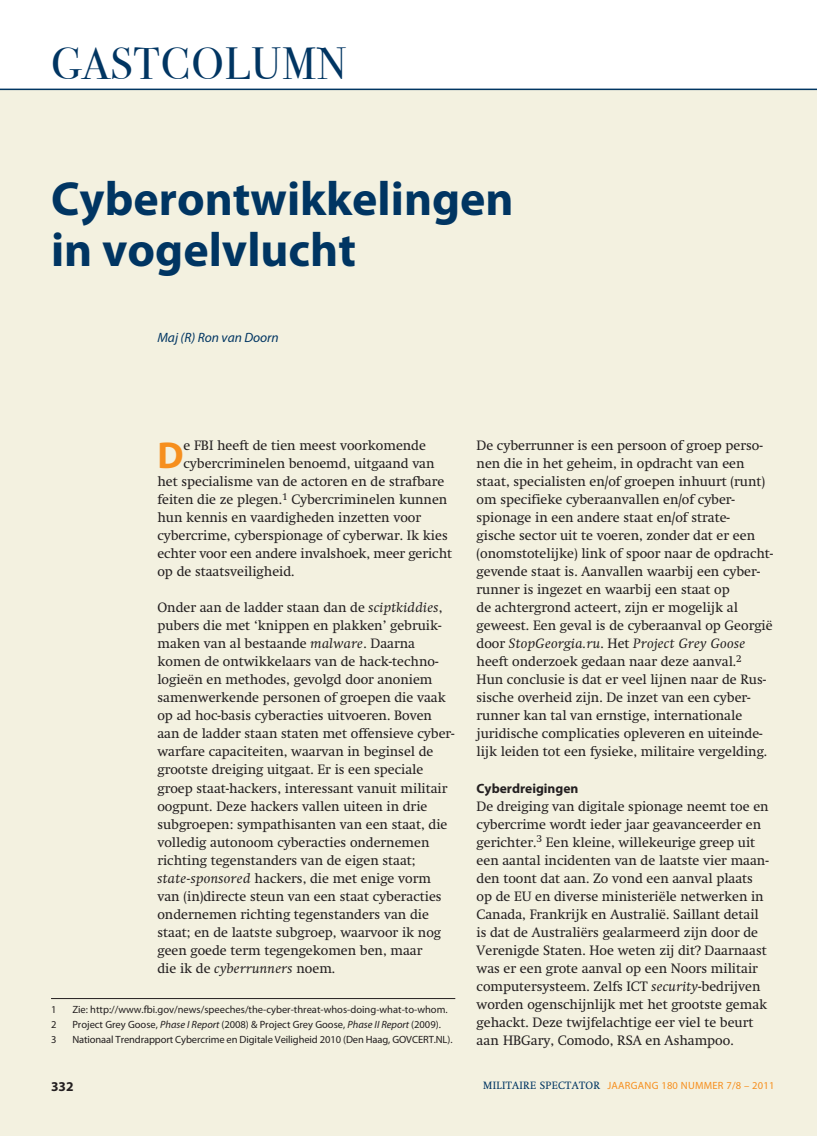
<style>
.page{position:relative;width:817px;height:1136px;background:#fff}
.page>*{position:absolute;margin:0;border:0;box-sizing:border-box;transform-origin:0 0}
.t1{font:700 48px/51px "Myriad Pro";color:#003562}
.t2{font:45px "Bodoni Svty Two OSITCTT Book";letter-spacing:.02em;color:#003562}
.t3{font:700 37.65px "Myriad Pro";color:#f68f1e}
.t4{font:13.5px/18px "Swift";color:#231f20}
.t5{font:700 13.5px "Myriad Pro";color:#231f20}
.t6{font:italic 13.5px "Myriad Pro";color:#003562}
.t7{font:10.5px "Myriad Pro";color:#231f20}
.t8{font:10.5px "Myriad Pro";letter-spacing:.025em;color:#f68f1e}
.s1{font-style:italic}
.s2{font-family:"Swift";color:#003562}
</style>
<div class="page">
<div style="left:0;top:89px;width:816px;height:1046px;background:#f3f1e0"></div>
<hr style="left:0;top:89px;width:816px;height:1px;background:#003562">
<hr style="left:51px;top:998px;width:404px;height:1px;background:#231f20">
<h2 class="t2" style="left:51px;top:37px;width:297px">GASTCOLUMN</h2>
<h1 class="t1" style="left:51px;top:177px;width:464px">Cyberontwikkelingen in vogelvlucht</h1>
<p class="t6" style="left:157px;top:332px;width:123px">Maj (R) Ron van Doorn</p>
<h3 class="t3" style="left:157px;top:441px;width:28px">D</h3>
<p class="t4" style="left:183px;top:438px;width:244px">e FBI heeft de tien meest voorkomende</p>
<p class="t4" style="left:183px;top:456px;width:252px">cybercriminelen benoemd, uitgaand van</p>
<p class="t4" style="left:157px;top:474px;width:288px">het specialisme van de actoren en de strafbare</p>
<p class="t4" style="left:157px;top:492px;width:291px">feiten die ze plegen.<sup>1</sup> Cybercriminelen kunnen</p>
<p class="t4" style="left:157px;top:510px;width:265px">hun kennis en vaardigheden inzetten voor</p>
<p class="t4" style="left:157px;top:528px;width:292px">cybercrime, cyberspionage of cyberwar. Ik kies</p>
<p class="t4" style="left:157px;top:546px;width:296px">echter voor een andere invalshoek, meer gericht</p>
<p class="t4" style="left:157px;top:564px;width:139px">op de staatsveiligheid.</p>
<p class="t4" style="left:157px;top:600px;width:298px">Onder aan de ladder staan dan de <span class="s1">sciptkiddies</span>, pubers die met ‘knippen en plakken’ gebruik&shy;maken van al bestaande <span class="s1">malware</span>. Daarna komen de ontwikkelaars van de hack-techno&shy;logieën en methodes, gevolgd door anoniem samenwerkende personen of groepen die vaak op ad hoc-basis cyberacties uitvoeren. Boven aan de ladder staan staten met offensieve cyber&shy;warfare capaciteiten, waarvan in beginsel de grootste dreiging uitgaat. Er is een speciale groep staat-hackers, interessant vanuit militair oogpunt. Deze hackers vallen uiteen in drie subgroepen: sympathisanten van een staat, die volledig autonoom cyberacties ondernemen richting tegenstanders van de eigen staat; <span class="s1">state-sponsored</span> hackers, die met enige vorm van (in)directe steun van een staat cyberacties ondernemen richting tegenstanders van die staat; en de laatste subgroep, waarvoor ik nog geen goede term tegengekomen ben, maar<br>die ik de <span class="s1">cyberrunners</span> noem.</p>
<p class="t7" style="left:51px;top:1005px;width:7px">1</p>
<p class="t7" style="left:72px;top:1005px;width:377px">Zie: http://www.fbi.gov/news/speeches/the-cyber-threat-whos-doing-what-to-whom.</p>
<p class="t7" style="left:51px;top:1020px;width:7px">2</p>
<p class="t7" style="left:72px;top:1020px;width:370px">Project Grey Goose, <span class="s1">Phase I Report</span> (2008) &amp; Project Grey Goose, <span class="s1">Phase II Report</span> (2009).</p>
<p class="t7" style="left:51px;top:1035px;width:7px">3</p>
<p class="t7" style="left:72px;top:1035px;width:381px">Nationaal Trendrapport Cybercrime en Digitale Veiligheid 2010 (Den Haag, GOVCERT.NL).</p>
<p class="t4" style="left:476px;top:438px;width:298px">De cyberrunner is een persoon of groep perso&shy;nen die in het geheim, in opdracht van een staat, specialisten en/of groepen inhuurt (runt) om specifieke cyberaanvallen en/of cyber&shy;spionage in een andere staat en/of strate-<br>gische sector uit te voeren, zonder dat er een (onomstotelijke) link of spoor naar de opdracht&shy;gevende staat is. Aanvallen waarbij een cyber&shy;runner is ingezet en waarbij een staat op<br>de achtergrond acteert, zijn er mogelijk al geweest. Een geval is de cyberaanval op Georgië door <span class="s1">StopGeorgia.ru</span>. Het <span class="s1">Project Grey Goose </span>heeft onderzoek gedaan naar deze aanval.<sup>2<br></sup>Hun conclusie is dat er veel lijnen naar de Rus&shy;sische overheid zijn. De inzet van een cyber&shy;runner kan tal van ernstige, internationale juridische complicaties opleveren en uiteinde&shy;lijk leiden tot een fysieke, militaire vergelding.</p>
<p class="t5" style="left:476px;top:782px;width:103px">Cyberdreigingen</p>
<p class="t4" style="left:476px;top:798px;width:293px">De dreiging van digitale spionage neemt toe en cybercrime wordt ieder jaar geavanceerder en gerichter.<sup>3</sup> Een kleine, willekeurige greep uit een aantal incidenten van de laatste vier maan&shy;den toont dat aan. Zo vond een aanval plaats op de EU en diverse ministeriële netwerken in Canada, Frankrijk en Australië. Saillant detail is dat de Australiërs gealarmeerd zijn door de Verenigde Staten. Hoe weten zij dit? Daarnaast was er een grote aanval op een Noors militair computersysteem. Zelfs ICT <span class="s1">security</span>-bedrijven worden ogenschijnlijk met het grootste gemak gehackt. Deze twijfelachtige eer viel te beurt aan HBGary, Comodo, RSA en Ashampoo.</p>
<p class="t5" style="left:51px;top:1081px;width:24px">332</p>
<p class="t8" style="left:483px;top:1080px;width:292px"><span class="s2">MILITAIRE SPECTATOR</span> JAARGANG 180 NUMMER 7/8 – 2011</p>
</div>
